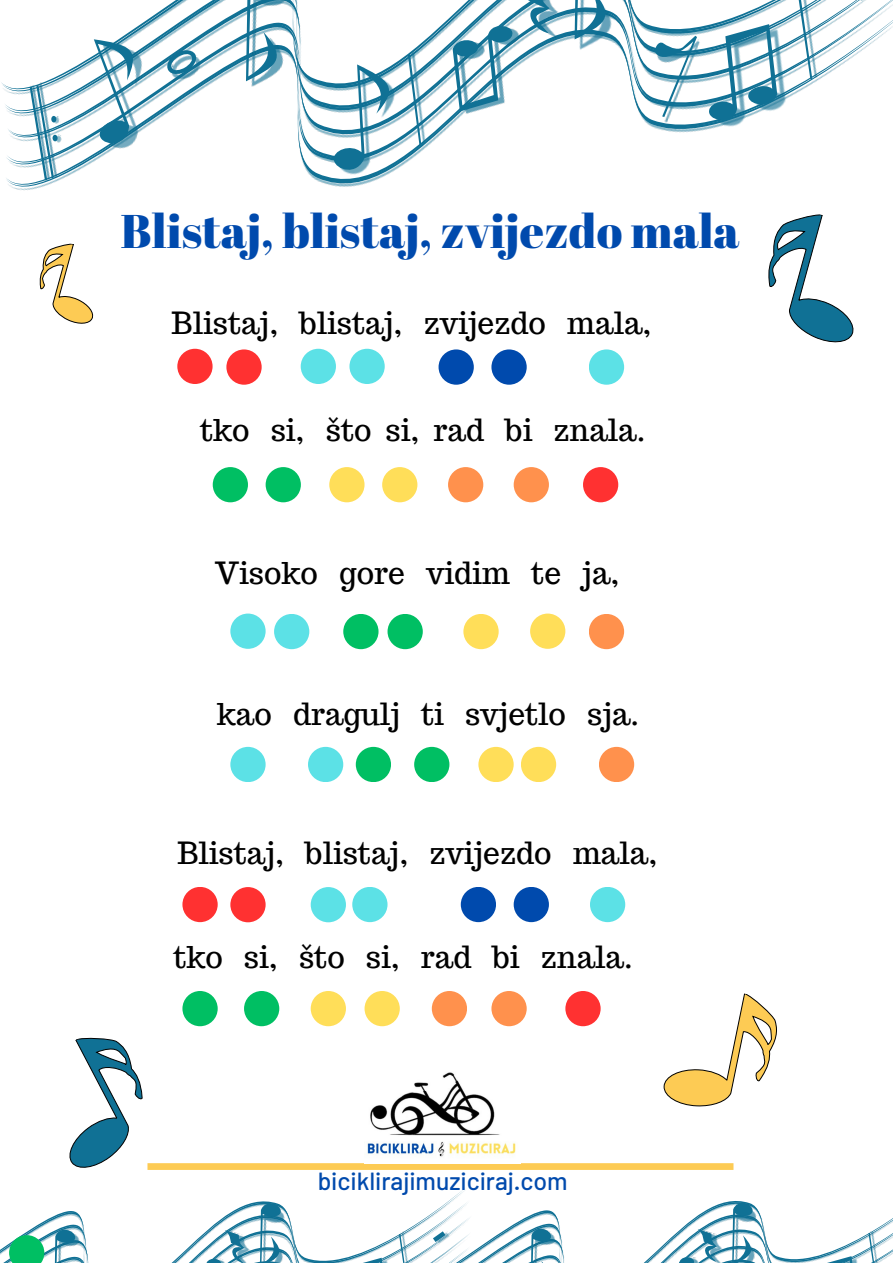
<style>
.page{position:relative;width:893px;height:1264px;background:#fff}
.page>*{position:absolute;margin:0;border:0;box-sizing:border-box;transform-origin:0 0}
.t1{font:47.25px "Abril Fatface";color:#004aad}
.t2{font:30px "Trocchi";color:#000}
.t3{font:500 24.75px "Barlow";color:#004aad}
</style>
<div class="page">
<div style="left:147px;top:1163px;width:586px;height:6px;background:#fdcb54"></div>
<svg style="left:1px;top:0;width:891px;height:191px"></svg>
<img style="left:155px;top:40px;width:7px;height:115px">
<svg style="left:163px;top:43px;width:38px;height:38px"></svg>
<svg style="left:849px;top:0;width:23px;height:2px"></svg>
<svg style="left:6px;top:35px;width:149px;height:146px"></svg>
<img style="left:227px;top:91px;width:78px;height:5px">
<svg style="left:223px;top:0;width:87px;height:91px"></svg>
<svg style="left:327px;top:0;width:508px;height:181px"></svg>
<svg style="left:663px;top:993px;width:114px;height:114px"></svg>
<svg style="left:39px;top:243px;width:55px;height:81px"></svg>
<svg style="left:768px;top:214px;width:86px;height:129px"></svg>
<svg style="left:69px;top:1037px;width:101px;height:133px"></svg>
<img style="left:367px;top:1072px;width:149px;height:85px">
<div style="left:177px;top:349px;width:35px;height:35px;background:#ff3131;border-radius:50%"></div>
<div style="left:265px;top:467px;width:36px;height:35px;background:#00bf63;border-radius:50%"></div>
<div style="left:329px;top:467px;width:35px;height:35px;background:#ffde59;border-radius:50%"></div>
<div style="left:213px;top:467px;width:35px;height:35px;background:#00bf63;border-radius:50%"></div>
<div style="left:438px;top:349px;width:36px;height:36px;background:#004aad;border-radius:50%"></div>
<div style="left:491px;top:349px;width:35px;height:36px;background:#004aad;border-radius:50%"></div>
<div style="left:589px;top:349px;width:35px;height:36px;background:#5ce1e6;border-radius:50%"></div>
<div style="left:382px;top:467px;width:35px;height:35px;background:#ffde59;border-radius:50%"></div>
<div style="left:230px;top:613px;width:35px;height:36px;background:#5ce1e6;border-radius:50%"></div>
<div style="left:343px;top:614px;width:35px;height:35px;background:#00bf63;border-radius:50%"></div>
<div style="left:274px;top:614px;width:35px;height:35px;background:#5ce1e6;border-radius:50%"></div>
<div style="left:387px;top:614px;width:36px;height:35px;background:#00bf63;border-radius:50%"></div>
<div style="left:463px;top:614px;width:35px;height:35px;background:#ffde59;border-radius:50%"></div>
<div style="left:530px;top:613px;width:35px;height:36px;background:#ffde59;border-radius:50%"></div>
<div style="left:589px;top:614px;width:35px;height:35px;background:#ff914d;border-radius:50%"></div>
<div style="left:513px;top:467px;width:36px;height:35px;background:#ff914d;border-radius:50%"></div>
<div style="left:448px;top:467px;width:35px;height:35px;background:#ff914d;border-radius:50%"></div>
<div style="left:230px;top:746px;width:35px;height:36px;background:#5ce1e6;border-radius:50%"></div>
<div style="left:308px;top:746px;width:35px;height:36px;background:#5ce1e6;border-radius:50%"></div>
<div style="left:356px;top:746px;width:35px;height:36px;background:#00bf63;border-radius:50%"></div>
<div style="left:414px;top:746px;width:35px;height:36px;background:#00bf63;border-radius:50%"></div>
<div style="left:478px;top:746px;width:35px;height:36px;background:#ffde59;border-radius:50%"></div>
<div style="left:521px;top:746px;width:35px;height:36px;background:#ffde59;border-radius:50%"></div>
<div style="left:599px;top:746px;width:35px;height:36px;background:#ff914d;border-radius:50%"></div>
<div style="left:182px;top:886px;width:36px;height:36px;background:#ff3131;border-radius:50%"></div>
<div style="left:230px;top:887px;width:35px;height:35px;background:#ff3131;border-radius:50%"></div>
<div style="left:311px;top:887px;width:35px;height:35px;background:#5ce1e6;border-radius:50%"></div>
<div style="left:352px;top:886px;width:35px;height:36px;background:#5ce1e6;border-radius:50%"></div>
<div style="left:461px;top:886px;width:35px;height:36px;background:#004aad;border-radius:50%"></div>
<div style="left:513px;top:886px;width:36px;height:36px;background:#004aad;border-radius:50%"></div>
<div style="left:590px;top:886px;width:35px;height:36px;background:#5ce1e6;border-radius:50%"></div>
<div style="left:226px;top:349px;width:36px;height:36px;background:#ff3131;border-radius:50%"></div>
<div style="left:301px;top:349px;width:35px;height:35px;background:#5ce1e6;border-radius:50%"></div>
<div style="left:349px;top:349px;width:35px;height:35px;background:#5ce1e6;border-radius:50%"></div>
<div style="left:583px;top:467px;width:35px;height:35px;background:#ff3131;border-radius:50%"></div>
<div style="left:182px;top:991px;width:36px;height:35px;background:#00bf63;border-radius:50%"></div>
<svg style="left:0;top:1189px;width:892px;height:74px"></svg>
<div style="left:244px;top:991px;width:35px;height:35px;background:#00bf63;border-radius:50%"></div>
<div style="left:311px;top:991px;width:35px;height:35px;background:#ffde59;border-radius:50%"></div>
<div style="left:364px;top:991px;width:36px;height:35px;background:#ffde59;border-radius:50%"></div>
<div style="left:432px;top:991px;width:35px;height:35px;background:#ff914d;border-radius:50%"></div>
<div style="left:491px;top:991px;width:35px;height:35px;background:#ff914d;border-radius:50%"></div>
<div style="left:565px;top:991px;width:35px;height:35px;background:#ff3131;border-radius:50%"></div>
<p class="t1" style="left:121px;top:198px;width:620px">Blistaj, blistaj, zvijezdo mala</p>
<p class="t2" style="left:171px;top:303px;width:481px">Blistaj, blistaj, zvijezdo mala,</p>
<p class="t2" style="left:200px;top:410px;width:447px">tko si, što si, rad bi znala.</p>
<p class="t2" style="left:215px;top:553px;width:406px">Visoko gore vidim te ja,</p>
<p class="t2" style="left:217px;top:694px;width:424px">kao dragulj ti svjetlo sja.</p>
<p class="t2" style="left:177px;top:833px;width:481px">Blistaj, blistaj, zvijezdo mala,</p>
<p class="t2" style="left:173px;top:937px;width:461px">tko si, što si, rad bi znala.</p>
<p class="t3" style="left:318px;top:1165px;width:251px">biciklirajimuziciraj.com</p>
</div>
